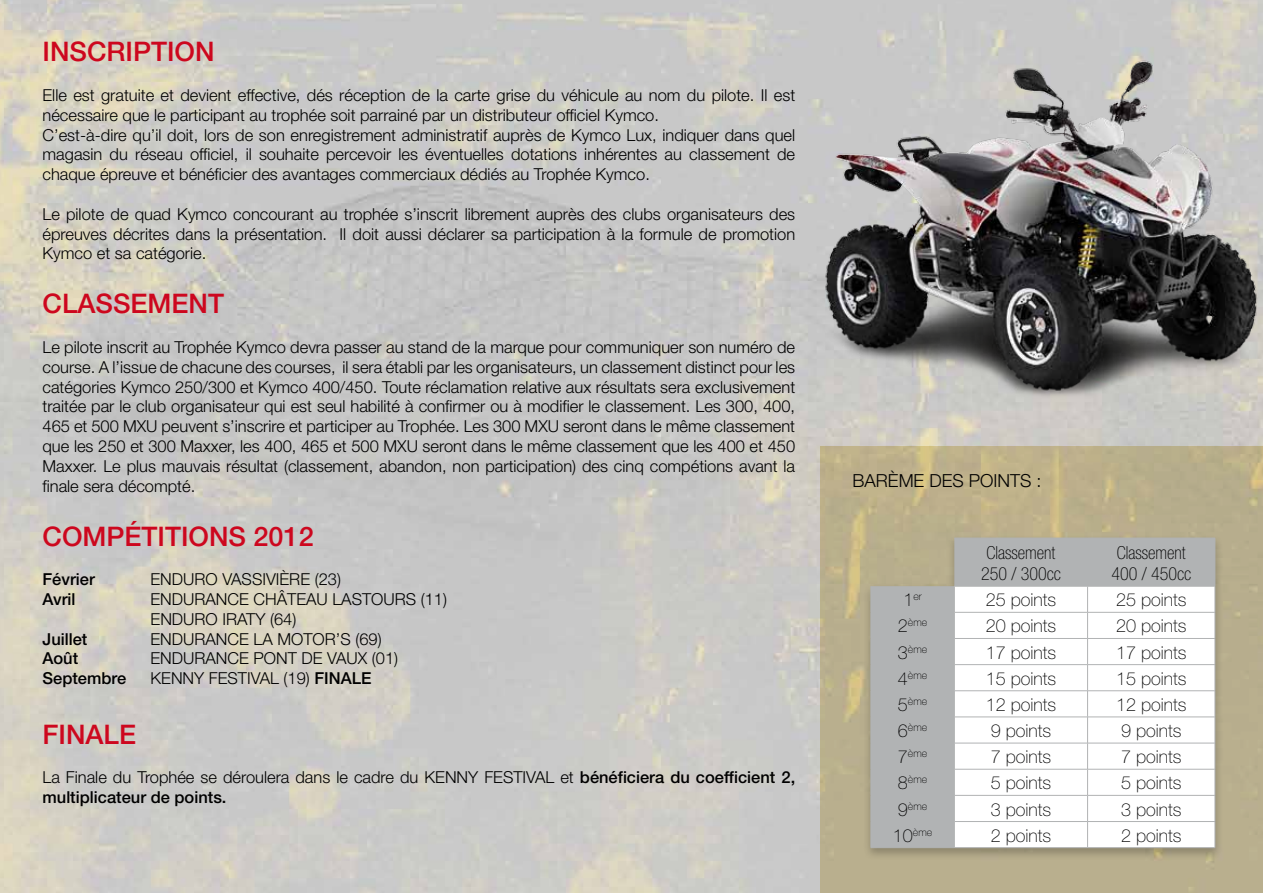
<style>
.page{position:relative;width:1263px;height:893px;background:#fff}
.page>*{position:absolute;margin:0;border:0;box-sizing:border-box;transform-origin:0 0}
.t1{font:500 27px "Helvetica Neue";color:#cd071e}
.t2{font:100 18px "Helvetica Neue";color:#000}
.t3{font:100 condensed 18px/21.6px "Helvetica Neue";color:#000;text-align:center}
.t4{font:300 18px "Helvetica Neue";color:#000}
.t5{font:300 16.5px/19.8px "Helvetica Neue";color:#000;text-align:justify}
.t6{font:500 16.5px "Helvetica Neue";color:#000}
.t7{font:100 10.5px "Helvetica Neue";color:#000}
.s1{font-weight:300}
.s2{font-size:18px}
</style>
<div class="page">
<div style="left:821px;top:446px;width:442px;height:447px;background:#b9af8d"></div>
<div style="left:862px;top:534px;width:361px;height:327px;background:#000;opacity:.25"></div>
<svg style="left:871px;top:538px;width:345px;height:310px"></svg>
<hr style="left:871px;top:847px;width:83px;height:1px;background:#b1b3b4">
<hr style="left:954px;top:847px;width:133px;height:1px;background:#b1b3b4">
<hr style="left:1087px;top:847px;width:128px;height:1px;background:#b1b3b4">
<img style="left:821px;top:0;width:442px;height:446px">
<h1 class="t1" style="left:43px;top:36px;width:174px">inscription</h1>
<p class="t5" style="left:43px;top:85px;width:754px;text-align:left">Elle est gratuite et devient effective, dés réception de la carte grise du véhicule au nom du pilote. Il est nécessaire que le participant au trophée soit parrainé par un distributeur officiel Kymco.<br>C’est-à-dire qu’il doit, lors de son enregistrement administratif auprès de Kymco Lux, indiquer dans quel magasin du réseau officiel, il souhaite percevoir les éventuelles dotations inhérentes au classement de chaque épreuve et bénéficier des avantages commerciaux dédiés au Trophée Kymco.</p>
<p class="t5" style="left:43px;top:204px;width:754px">Le pilote de quad Kymco concourant au trophée s’inscrit librement auprès des clubs organisateurs des épreuves décrites dans la présentation. Il doit aussi déclarer sa participation à la formule de promotion Kymco et sa catégorie.</p>
<h1 class="t1" style="left:43px;top:288px;width:183px">classement</h1>
<p class="t5" style="left:43px;top:337px;width:754px">Le pilote inscrit au Trophée Kymco devra passer au stand de la marque pour communiquer son numéro de course. A l’issue de chacune des courses, il sera établi par les organisateurs, un classement distinct pour les catégories Kymco 250/300 et Kymco 400/450. Toute réclamation relative aux résultats sera exclusivement traitée par le club organisateur qui est seul habilité à confirmer ou à modifier le classement. Les 300, 400, 465 et 500 MXU peuvent s’inscrire et participer au Trophée. Les 300 MXU seront dans le même classement que les 250 et 300 Maxxer, les 400, 465 et 500 MXU seront dans le même classement que les 400 et 450<br>Maxxer. Le plus mauvais résultat (classement, abandon, non participation) des cinq compétions avant la finale sera décompté.</p>
<h1 class="t1" style="left:43px;top:520px;width:273px">compétitions 2012</h1>
<p class="t6" style="left:43px;top:570px;width:54px">Février</p>
<p class="t5" style="left:151px;top:569px;width:192px">Enduro Vassivière (23)</p>
<p class="t6" style="left:43px;top:589px;width:35px">Avril</p>
<p class="t5" style="left:151px;top:589px;width:298px">Endurance Château Lastours (11)</p>
<p class="t5" style="left:43px;top:609px;width:41px">E</p>
<p class="t5" style="left:160px;top:609px;width:138px">nduro Iraty (64)</p>
<p class="t6" style="left:43px;top:629px;width:46px">Juillet</p>
<p class="t5" style="left:151px;top:629px;width:233px">Endurance La motor’s (69)</p>
<p class="t6" style="left:43px;top:649px;width:37px">Août</p>
<p class="t5" style="left:151px;top:648px;width:249px">Endurance Pont de Vaux (01)</p>
<p class="t6" style="left:43px;top:669px;width:85px">Septembre</p>
<p class="t5" style="left:151px;top:668px;width:23px">KENNY</p>
<p class="t5" style="left:209px;top:668px;width:10px">FESTIVAL</p>
<p class="t6" style="left:283px;top:669px;width:90px"><span class="s1">(19)</span> Finale</p>
<h1 class="t1" style="left:43px;top:718px;width:95px">Finale</h1>
<p class="t5" style="left:43px;top:767px;width:405px">La Finale du Trophée se déroulera dans le cadre du KENNY</p>
<p class="t5" style="left:484px;top:767px;width:10px">FESTIVAL</p>
<p class="t6" style="left:560px;top:768px;width:236px"><span class="s1">et</span> bénéficiera du coefficient 2,</p>
<p class="t6" style="left:43px;top:787px;width:185px">multiplicateur de points.</p>
<p class="t4" style="left:853px;top:470px;width:190px">Barème des points :</p>
<p class="t3" style="left:981px;top:541px;width:81px">Classement<br>250 / 300cc</p>
<p class="t3" style="left:1111px;top:541px;width:81px">Classement<br>400 / 450cc</p>
<p class="t7" style="left:903px;top:591px;width:20px"><span class="s2">1</span>er</p>
<p class="t2" style="left:986px;top:590px;width:72px">25 points</p>
<p class="t2" style="left:1116px;top:590px;width:72px">25 points</p>
<p class="t7" style="left:898px;top:617px;width:31px"><span class="s2">2</span>ème</p>
<p class="t2" style="left:986px;top:616px;width:72px">20 points</p>
<p class="t2" style="left:1116px;top:616px;width:72px">20 points</p>
<p class="t7" style="left:898px;top:643px;width:31px"><span class="s2">3</span>ème</p>
<p class="t2" style="left:986px;top:642px;width:72px">17 points</p>
<p class="t2" style="left:1116px;top:642px;width:72px">17 points</p>
<p class="t7" style="left:898px;top:669px;width:31px"><span class="s2">4</span>ème</p>
<p class="t2" style="left:986px;top:668px;width:72px">15 points</p>
<p class="t2" style="left:1116px;top:668px;width:72px">15 points</p>
<p class="t7" style="left:898px;top:695px;width:31px"><span class="s2">5</span>ème</p>
<p class="t2" style="left:986px;top:694px;width:72px">12 points</p>
<p class="t2" style="left:1116px;top:694px;width:72px">12 points</p>
<p class="t7" style="left:898px;top:721px;width:31px"><span class="s2">6</span>ème</p>
<p class="t2" style="left:991px;top:720px;width:62px">9 points</p>
<p class="t2" style="left:1121px;top:720px;width:62px">9 points</p>
<p class="t7" style="left:898px;top:747px;width:31px"><span class="s2">7</span>ème</p>
<p class="t2" style="left:991px;top:746px;width:62px">7 points</p>
<p class="t2" style="left:1121px;top:746px;width:62px">7 points</p>
<p class="t7" style="left:898px;top:774px;width:31px"><span class="s2">8</span>ème</p>
<p class="t2" style="left:991px;top:773px;width:62px">5 points</p>
<p class="t2" style="left:1121px;top:773px;width:62px">5 points</p>
<p class="t7" style="left:898px;top:800px;width:31px"><span class="s2">9</span>ème</p>
<p class="t2" style="left:991px;top:799px;width:62px">3 points</p>
<p class="t2" style="left:1121px;top:799px;width:62px">3 points</p>
<p class="t7" style="left:893px;top:826px;width:41px"><span class="s2">10</span>ème</p>
<p class="t2" style="left:991px;top:825px;width:62px">2 points</p>
<p class="t2" style="left:1121px;top:825px;width:62px">2 points</p>
</div>
